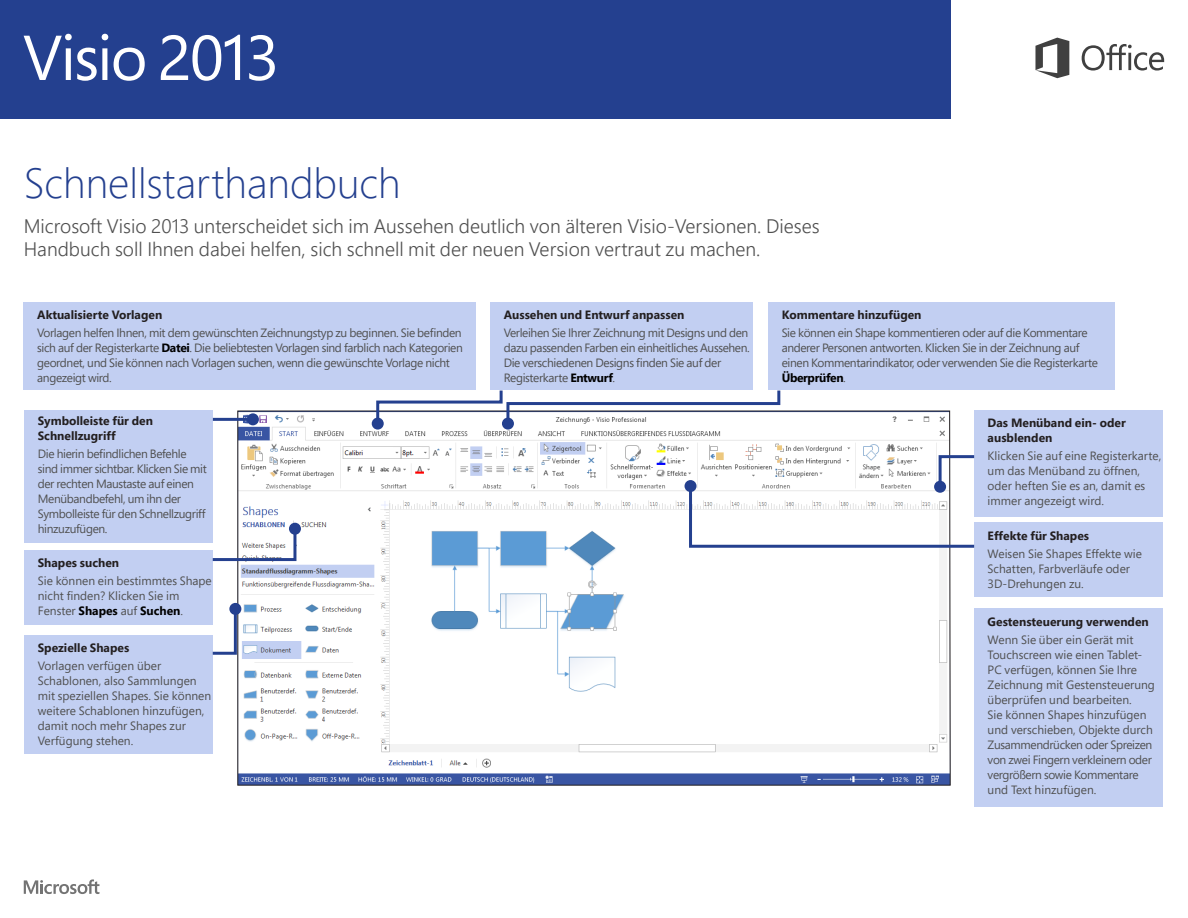
<style>
.page{position:relative;width:1188px;height:918px;background:#fff}
.page>*{position:absolute;margin:0;border:0;box-sizing:border-box;transform-origin:0 0}
.t1{font:300 42px "Segoe Pro";color:#24408f}
.t2{font:300 19.5px/23.4px "Segoe Pro";color:#505050}
.t3{font:12px/15px "Segoe Pro";letter-spacing:-.03em;color:#505050}
.t4{font:12px/15px "Segoe Pro";color:#505050}
.t5{font:700 12px/15px "Segoe Pro";color:#231f20}
.s1{font-weight:700;color:#000}
</style>
<div class="page">
<svg style="left:237px;top:411px;width:714px;height:375px"></svg>
<div style="left:24px;top:302px;width:452px;height:88px;background:#c2cff2"></div>
<div style="left:490px;top:302px;width:263px;height:88px;background:#c2cff2"></div>
<div style="left:768px;top:302px;width:347px;height:88px;background:#c2cff2"></div>
<div style="left:24px;top:410px;width:189px;height:132px;background:#c2cff2"></div>
<div style="left:974px;top:410px;width:189px;height:106px;background:#c2cff2"></div>
<div style="left:974px;top:608px;width:189px;height:199px;background:#c2cff2"></div>
<div style="left:24px;top:550px;width:189px;height:74px;background:#c2cff2"></div>
<div style="left:974px;top:522px;width:189px;height:75px;background:#c2cff2"></div>
<div style="left:24px;top:635px;width:189px;height:119px;background:#c2cff2"></div>
<svg style="left:372px;top:418px;width:12px;height:12px"></svg>
<svg style="left:375px;top:390px;width:407px;height:37px"></svg>
<div style="left:502px;top:418px;width:12px;height:12px;background:#24408f;border-radius:50%"></div>
<div style="left:0;top:0;width:950px;height:119px;background:#24408f"></div>
<svg style="left:24px;top:879px;width:75px;height:15px"></svg>
<svg style="left:1082px;top:44px;width:82px;height:27px"></svg>
<svg style="left:1035px;top:38px;width:34px;height:40px"></svg>
<svg style="left:24px;top:34px;width:84px;height:47px"></svg>
<svg style="left:114px;top:48px;width:31px;height:33px"></svg>
<svg style="left:161px;top:35px;width:79px;height:46px"></svg>
<svg style="left:249px;top:35px;width:26px;height:46px"></svg>
<hr style="left:213px;top:418px;width:40px;height:3px;background:#24408f">
<div style="left:247px;top:413px;width:12px;height:12px;background:#24408f;border-radius:50%"></div>
<svg style="left:688px;top:454px;width:289px;height:95px"></svg>
<div style="left:685px;top:480px;width:12px;height:12px;background:#24408f;border-radius:50%"></div>
<svg style="left:210px;top:526px;width:88px;height:37px"></svg>
<div style="left:289px;top:523px;width:12px;height:12px;background:#24408f;border-radius:50%"></div>
<svg style="left:210px;top:606px;width:28px;height:50px"></svg>
<div style="left:229px;top:603px;width:12px;height:12px;background:#24408f;border-radius:50%"></div>
<p class="t1" style="left:24px;top:154px;width:378px">Schnellstarthandbuch</p>
<p class="t2" style="left:24px;top:214px;width:797px">Microsoft Visio 2013 unterscheidet sich im Aussehen deutlich von älteren Visio-Versionen. Dieses<br>Handbuch soll Ihnen dabei helfen, sich schnell mit der neuen Version vertraut zu machen.</p>
<p class="t5" style="left:37px;top:307px;width:127px">Aktualisierte Vorlagen</p>
<p class="t3" style="left:37px;top:325px;width:427px">Vorlagen helfen Ihnen, mit dem gewünschten Zeichnungstyp zu beginnen. Sie befinden sich auf der Registerkarte <span class="s1">Datei</span>. Die beliebtesten Vorlagen sind farblich nach Kategorien geordnet, und Sie können nach Vorlagen suchen, wenn die gewünschte Vorlage nicht angezeigt wird.</p>
<p class="t5" style="left:38px;top:413px;width:117px">Symbolleiste für den<br>Schnellzugriff</p>
<p class="t3" style="left:38px;top:446px;width:171px">Die hierin befindlichen Befehle sind immer sichtbar. Klicken Sie mit der rechten Maustaste auf einen<br>Menübandbefehl, um ihn der<br>Symbolleiste für den Schnellzugriff hinzuzufügen.</p>
<p class="t5" style="left:38px;top:555px;width:83px">Shapes suchen</p>
<p class="t4" style="left:38px;top:573px;width:175px">Sie können ein bestimmtes Shape nicht finden? Klicken Sie im<br>Fenster <span class="s1">Shapes</span> auf <span class="s1">Suchen</span>.</p>
<p class="t5" style="left:38px;top:640px;width:93px">Spezielle Shapes</p>
<p class="t4" style="left:38px;top:658px;width:175px">Vorlagen verfügen über<br>Schablonen, also Sammlungen mit speziellen Shapes. Sie können weitere Schablonen hinzufügen, damit noch mehr Shapes zur<br>Verfügung stehen.</p>
<p class="t5" style="left:504px;top:307px;width:182px">Aussehen und Entwurf anpassen</p>
<p class="t3" style="left:504px;top:325px;width:248px">Verleihen Sie Ihrer Zeichnung mit Designs und den dazu passenden Farben ein einheitliches Aussehen.<br>Die verschiedenen Designs finden Sie auf der Registerkarte <span class="s1">Entwurf</span>.</p>
<p class="t5" style="left:782px;top:307px;width:141px">Kommentare hinzufügen</p>
<p class="t3" style="left:782px;top:325px;width:318px">Sie können ein Shape kommentieren oder auf die Kommentare anderer Personen antworten. Klicken Sie in der Zeichnung auf einen Kommentarindikator, oder verwenden Sie die Registerkarte <span class="s1">Überprüfen</span>.</p>
<p class="t5" style="left:988px;top:415px;width:140px">Das Menüband ein- oder ausblenden</p>
<p class="t4" style="left:988px;top:448px;width:175px">Klicken Sie auf eine Registerkarte, um das Menüband zu öffnen, oder heften Sie es an, damit es immer angezeigt wird.</p>
<p class="t5" style="left:988px;top:528px;width:103px">Effekte für Shapes</p>
<p class="t4" style="left:988px;top:546px;width:156px">Weisen Sie Shapes Effekte wie<br>Schatten, Farbverläufe oder<br>3D-Drehungen zu.</p>
<p class="t5" style="left:988px;top:613px;width:163px">Gestensteuerung verwenden</p>
<p class="t4" style="left:988px;top:632px;width:169px">Wenn Sie über ein Gerät mit<br>Touchscreen wie einen Tablet-<br>PC verfügen, können Sie Ihre<br>Zeichnung mit Gestensteuerung überprüfen und bearbeiten.<br>Sie können Shapes hinzufügen und verschieben, Objekte durch<br>Zusammendrücken oder Spreizen von zwei Fingern verkleinern oder vergrößern sowie Kommentare und Text hinzufügen.</p>
</div>
